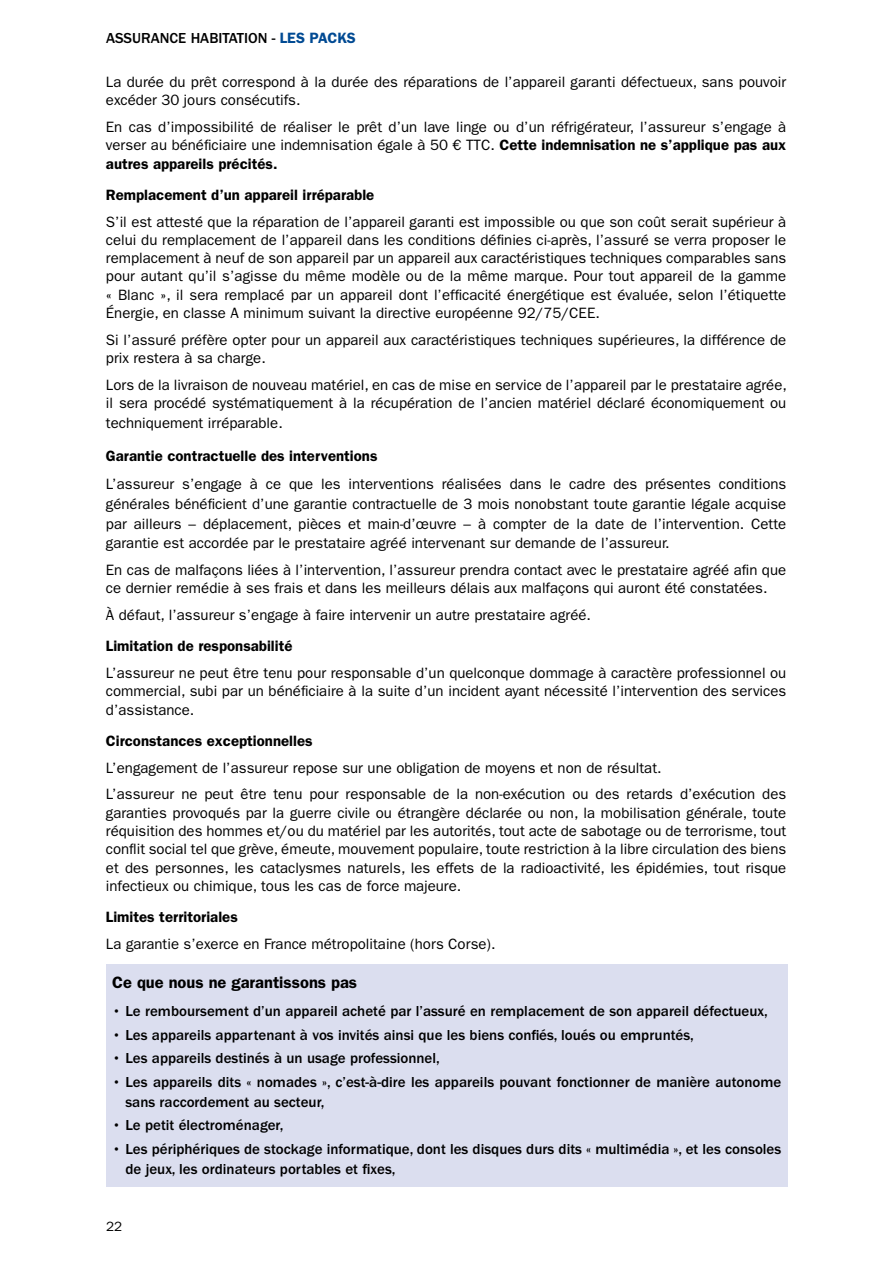
<style>
.page{position:relative;width:893px;height:1263px;background:#fff}
.page>*{position:absolute;margin:0;border:0;box-sizing:border-box;transform-origin:0 0}
.t1{font:600 16.5px "ITC Franklin Gothic Std";color:#000}
.t2{font:15px/18.3px "ITC Franklin Gothic Std";color:#000}
.t3{font:500 15px/19.5px "ITC Franklin Gothic Std";color:#000}
.t4{font:600 15px "ITC Franklin Gothic Std";color:#000}
.t5{font:13.5px "ITC Franklin Gothic Std";color:#000}
.s1{font-weight:600;color:#004a93}
.s2{font-weight:600}
</style>
<div class="page">
<div style="left:106px;top:964px;width:682px;height:222px;background:#dbdeef"></div>
<p class="t3" style="left:106px;top:28px;width:251px">ASSURANCE HABITATION - <span class="s1">LES PACKS</span></p>
<p class="t2" style="left:106px;top:73px;width:682px">La durée du prêt correspond à la durée des réparations de l’appareil garanti défectueux, sans pouvoir excéder 30 jours consécutifs.</p>
<p class="t2" style="left:106px;top:118px;width:682px;text-align:justify">En cas d’impossibilité de réaliser le prêt d’un lave linge ou d’un réfrigérateur, l’assureur s’engage à verser au bénéficiaire une indemnisation égale à 50 € TTC. <span class="s2">Cette indemnisation ne s’applique pas aux autres appareils précités.</span></p>
<p class="t4" style="left:106px;top:186px;width:270px">Remplacement d’un appareil irréparable</p>
<p class="t2" style="left:106px;top:212px;width:682px;text-align:justify">S’il est attesté que la réparation de l’appareil garanti est impossible ou que son coût serait supérieur à celui du remplacement de l’appareil dans les conditions définies ci-après, l’assuré se verra proposer le remplacement à neuf de son appareil par un appareil aux caractéristiques techniques comparables sans pour autant qu’il s’agisse du même modèle ou de la même marque. Pour tout appareil de la gamme « Blanc », il sera remplacé par un appareil dont l’efficacité énergétique est évaluée, selon l’étiquette Énergie, en classe A minimum suivant la directive européenne 92/75/CEE.</p>
<p class="t2" style="left:106px;top:331px;width:682px">Si l’assuré préfère opter pour un appareil aux caractéristiques techniques supérieures, la différence de prix restera à sa charge.</p>
<p class="t2" style="left:106px;top:376px;width:682px">Lors de la livraison de nouveau matériel, en cas de mise en service de l’appareil par le prestataire agrée, il sera procédé systématiquement à la récupération de l’ancien matériel déclaré économiquement ou</p>
<p class="t2" style="left:106px;top:414px;width:178px">techniquement irréparable.</p>
<p class="t4" style="left:106px;top:447px;width:273px">Garantie contractuelle des interventions</p>
<p class="t2" style="left:106px;top:474px;width:682px;line-height:19.8px;text-align:justify">L’assureur s’engage à ce que les interventions réalisées dans le cadre des présentes conditions générales bénéficient d’une garantie contractuelle de 3 mois nonobstant toute garantie légale acquise par ailleurs – déplacement, pièces et main-d’œuvre – à compter de la date de l’intervention. Cette garantie est accordée par le prestataire agréé intervenant sur demande de l’assureur.</p>
<p class="t2" style="left:106px;top:561px;width:682px">En cas de malfaçons liées à l’intervention, l’assureur prendra contact avec le prestataire agréé afin que ce dernier remédie à ses frais et dans les meilleurs délais aux malfaçons qui auront été constatées.</p>
<p class="t2" style="left:106px;top:606px;width:487px">À défaut, l’assureur s’engage à faire intervenir un autre prestataire agréé.</p>
<p class="t4" style="left:106px;top:637px;width:188px">Limitation de responsabilité</p>
<p class="t2" style="left:106px;top:664px;width:682px;text-align:justify">L’assureur ne peut être tenu pour responsable d’un quelconque dommage à caractère professionnel ou commercial, subi par un bénéficiaire à la suite d’un incident ayant nécessité l’intervention des services d’assistance.</p>
<p class="t4" style="left:106px;top:732px;width:208px">Circonstances exceptionnelles</p>
<p class="t2" style="left:106px;top:754px;width:682px;line-height:26.8px">L’engagement de l’assureur repose sur une obligation de moyens et non de résultat.<br>L’assureur ne peut être tenu pour responsable de la non-exécution ou des retards d’exécution des</p>
<p class="t2" style="left:106px;top:804px;width:682px;text-align:justify">garanties provoqués par la guerre civile ou étrangère déclarée ou non, la mobilisation générale, toute réquisition des hommes et/ou du matériel par les autorités, tout acte de sabotage ou de terrorisme, tout conflit social tel que grève, émeute, mouvement populaire, toute restriction à la libre circulation des biens et des personnes, les cataclysmes naturels, les effets de la radioactivité, les épidémies, tout risque infectieux ou chimique, tous les cas de force majeure.</p>
<p class="t4" style="left:106px;top:908px;width:133px">Limites territoriales</p>
<p class="t2" style="left:106px;top:935px;width:391px">La garantie s’exerce en France métropolitaine (hors Corse).</p>
<p class="t1" style="left:112px;top:972px;width:246px">Ce que nous ne garantissons pas</p>
<p class="t3" style="left:112px;top:1001px;width:657px">• Le remboursement d’un appareil acheté par l’assuré en remplacement de son appareil défectueux,</p>
<p class="t3" style="left:112px;top:1025px;width:583px">• Les appareils appartenant à vos invités ainsi que les biens confiés, loués ou empruntés,</p>
<p class="t3" style="left:112px;top:1049px;width:329px">• Les appareils destinés à un usage professionnel,</p>
<p class="t3" style="left:125px;top:1072px;width:657px;text-indent:-13px">• Les appareils dits « nomades », c’est-à-dire les appareils pouvant fonctionner de manière autonome sans raccordement au secteur,</p>
<p class="t3" style="left:112px;top:1116px;width:173px">• Le petit électroménager,</p>
<p class="t3" style="left:125px;top:1139px;width:657px;text-indent:-13px">• Les périphériques de stockage informatique, dont les disques durs dits « multimédia », et les consoles de jeux, les ordinateurs portables et fixes,</p>
<p class="t5" style="left:106px;top:1218px;width:18px">22</p>
</div>
